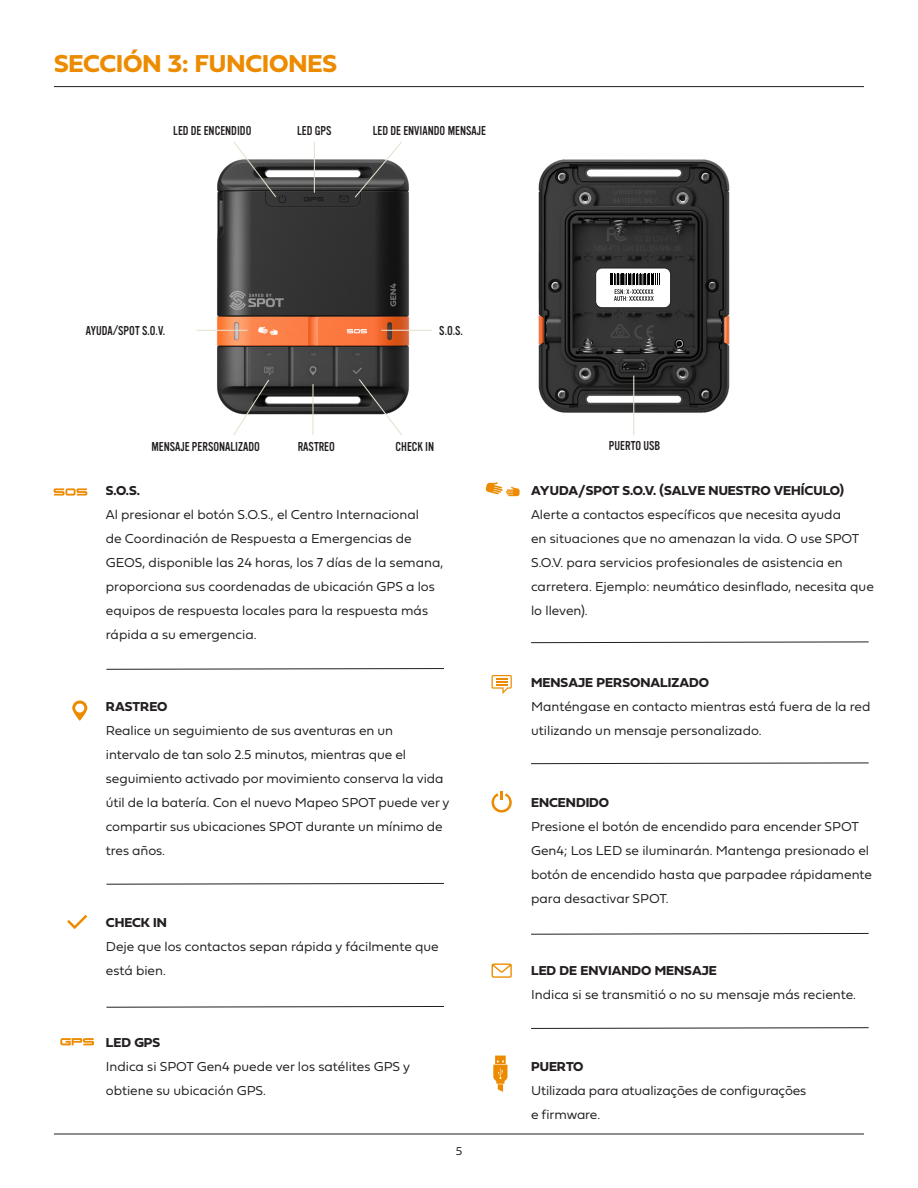
<style>
.page{position:relative;width:918px;height:1188px;background:#fff}
.page>*{position:absolute;margin:0;border:0;box-sizing:border-box;transform-origin:0 0}
.t1{font:25.5px "Fieldwork Geo Bold";color:#ed8b00}
.t2{font:13.5px/24px "Fieldwork Geo Light";color:#231f20}
.t3{font:13.5px "Fieldwork Geo Bold";color:#231f20}
.t4{font:12.6px "Vinyl OT";color:#231f20;scale:.93 1}
.t5{font:12px "Fieldwork Geo Light";color:#231f20}
.s1{font-family:"Fieldwork Geo Bold"}
</style>
<div class="page">
<hr style="left:54px;top:1134px;width:810px;height:1px;background:#231f20">
<hr style="left:54px;top:86px;width:810px;height:1px;background:#231f20">
<svg style="left:492px;top:791px;width:20px;height:22px"></svg>
<svg style="left:60px;top:1038px;width:34px;height:7px"></svg>
<svg style="left:492px;top:963px;width:20px;height:15px"></svg>
<svg style="left:492px;top:675px;width:20px;height:19px"></svg>
<svg style="left:72px;top:700px;width:15px;height:21px"></svg>
<svg style="left:67px;top:915px;width:20px;height:14px"></svg>
<svg style="left:486px;top:482px;width:34px;height:14px"></svg>
<svg style="left:54px;top:488px;width:33px;height:8px"></svg>
<img style="left:213px;top:159px;width:145px;height:256px">
<hr style="left:314px;top:142px;width:1px;height:51px;background:#e5e0ce">
<hr style="left:312px;top:384px;width:2px;height:51px;background:#e5e0ce">
<svg style="left:232px;top:142px;width:45px;height:56px"></svg>
<svg style="left:232px;top:378px;width:38px;height:57px"></svg>
<svg style="left:354px;top:159px;width:4px;height:40px"></svg>
<hr style="left:197px;top:330px;width:51px;height:1px;background:#e5e0ce">
<svg style="left:106px;top:668px;width:338px;height:2px"></svg>
<svg style="left:531px;top:642px;width:338px;height:1px"></svg>
<svg style="left:531px;top:763px;width:338px;height:1px"></svg>
<svg style="left:531px;top:933px;width:338px;height:2px"></svg>
<svg style="left:106px;top:883px;width:338px;height:2px"></svg>
<svg style="left:106px;top:1006px;width:338px;height:2px"></svg>
<img style="left:358px;top:141px;width:372px;height:294px">
<div style="left:596px;top:268px;width:75px;height:40px;background:#fff;border-radius:6px"></div>
<div style="left:595px;top:268px;width:76px;height:40px;border:1px solid #231f20;border-radius:6px"></div>
<svg style="left:574px;top:314px;width:9px;height:2px"></svg>
<svg style="left:684px;top:314px;width:9px;height:2px"></svg>
<svg style="left:600px;top:314px;width:11px;height:2px"></svg>
<svg style="left:656px;top:314px;width:12px;height:2px"></svg>
<svg style="left:628px;top:314px;width:12px;height:2px"></svg>
<svg style="left:610px;top:274px;width:50px;height:27px"></svg>
<hr style="left:633px;top:376px;width:1px;height:59px;background:#e5e0ce">
<svg style="left:531px;top:1027px;width:338px;height:2px"></svg>
<svg style="left:493px;top:1056px;width:15px;height:36px"></svg>
<p class="t1" style="left:54px;top:43px;width:285px">SECCIÓN 3: FUNCIONES</p>
<p class="t4" style="left:173px;top:124px;width:86px">LED DE ENCENDIDO</p>
<p class="t4" style="left:297px;top:124px;width:39px">LED GPS</p>
<p class="t4" style="left:373px;top:124px;width:123px">LED DE ENVIANDO MENSAJE</p>
<p class="t4" style="left:86px;top:324px;width:87px">AYUDA/SPOT S.O.V.</p>
<p class="t4" style="left:439px;top:324px;width:27px">S.O.S.</p>
<p class="t4" style="left:151px;top:440px;width:118px">MENSAJE PERSONALIZADO</p>
<p class="t4" style="left:609px;top:439px;width:57px">PUERTO USB</p>
<p class="t4" style="left:396px;top:440px;width:43px">CHECK IN</p>
<p class="t4" style="left:298px;top:440px;width:41px">RASTREO</p>
<p class="t3" style="left:106px;top:480px;width:36px">S.O.S.</p>
<p class="t2" style="left:106px;top:502px;width:339px">Al presionar el botón S.O.S., el Centro Internacional<br>de Coordinación de Respuesta a Emergencias de GEOS, disponible las 24 horas, los 7 días de la semana, proporciona sus coordenadas de ubicación GPS a los equipos de respuesta locales para la respuesta más rápida a su emergencia.</p>
<p class="t3" style="left:106px;top:696px;width:63px">RASTREO</p>
<p class="t2" style="left:106px;top:718px;width:345px">Realice un seguimiento de sus aventuras en un intervalo de tan solo 2.5 minutos, mientras que el seguimiento activado por movimiento conserva la vida útil de la batería. Con el nuevo Mapeo SPOT puede ver y compartir sus ubicaciones SPOT durante un mínimo de tres años.</p>
<p class="t3" style="left:106px;top:912px;width:63px">CHECK IN</p>
<p class="t2" style="left:106px;top:934px;width:335px">Deje que los contactos sepan rápida y fácilmente que está bien.</p>
<p class="t3" style="left:106px;top:1032px;width:56px">LED GPS</p>
<p class="t2" style="left:106px;top:1054px;width:306px">Indica si SPOT Gen4 puede ver los satélites GPS y obtiene su ubicación GPS.</p>
<p class="t5" style="left:456px;top:1142px;width:8px">5</p>
<p class="t3" style="left:531px;top:480px;width:315px">AYUDA/SPOT S.O.V. (SALVE NUESTRO VEHÍCULO)</p>
<p class="t2" style="left:531px;top:502px;width:344px">Alerte a contactos específicos que necesita ayuda<br>en situaciones que no amenazan la vida. O use SPOT S.O.V. para servicios profesionales de asistencia en carretera. Ejemplo: neumático desinflado, necesita que lo lleven).</p>
<p class="t3" style="left:531px;top:672px;width:180px">MENSAJE PERSONALIZADO</p>
<p class="t2" style="left:531px;top:694px;width:341px">Manténgase en contacto mientras está fuera de la red utilizando un mensaje personalizado.</p>
<p class="t3" style="left:531px;top:792px;width:80px">ENCENDIDO</p>
<p class="t2" style="left:531px;top:814px;width:342px">Presione el botón de encendido para encender SPOT Gen4; Los LED se iluminarán. Mantenga presionado el botón de encendido hasta que parpadee rápidamente para desactivar SPOT.</p>
<p class="t2" style="left:531px;top:958px;width:327px"><span class="s1">LED DE ENVIANDO MENSAJE<br></span>Indica si se transmitió o no su mensaje más reciente.</p>
<p class="t2" style="left:531px;top:1054px;width:277px"><span class="s1">PUERTO<br></span>Utilizada para atualizações de configurações</p>
<p class="t2" style="left:531px;top:1102px;width:71px">e firmware.</p>
</div>
